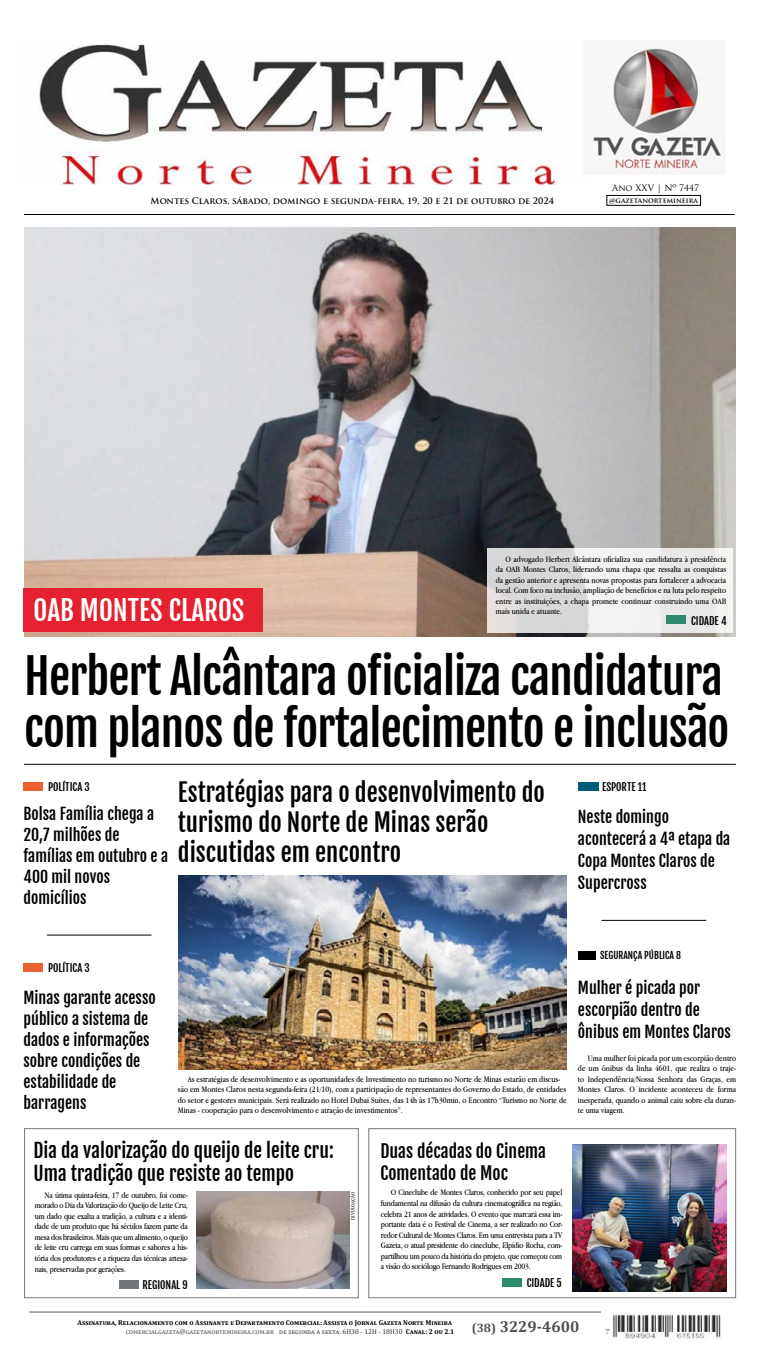
<style>
.page{position:relative;width:759px;height:1365px;background:#fff}
.page>*{position:absolute;margin:0;border:0;box-sizing:border-box;transform-origin:0 0}
.t1{font:47.25px/51.6px "Fjalla One";letter-spacing:-.02em;color:#000}
.t2{font:27.12px "Fjalla One";color:#fff}
.t3{font:24.5px/29.8px "Fjalla One";color:#000}
.t4{font:19.25px/23.6px "Fjalla One";color:#000}
.t5{font:17.5px/21.9px "Fjalla One";color:#000}
.t6{font:15.75px/21px "Fjalla One";color:#000}
.t7{font:700 15.75px "Cambria";color:#4b4d50}
.t8{font:700 12.25px "Cambria";color:#4b4d50}
.t9{font:10.5px "Fjalla One";color:#000}
.t10{font:9.62px "Fjalla One";color:#000}
.t11{font:8.75px/10.5px "Apple Garamond";letter-spacing:-.02em;color:#000;text-align:right}
.t12{font:8.75px/10.5px "Apple Garamond";color:#000}
.t13{font:700 8.75px "Trajan Pro";color:#000}
.t14{font:8.75px "Trajan Pro";color:#000}
.t15{font:700 7px "Cambria";color:#000}
.t16{font:7px "Cambria";color:#333}
.t17{font:7px "Cambria";letter-spacing:.055em;color:#4b4d50}
.t18{font:700 7px "Trajan Pro";color:#000}
.t19{font:4.38px "Andada";color:#000}
.s1{font-weight:700;color:#000}
</style>
<div class="page">
<hr style="left:29px;top:1311px;width:572px;height:1px;background:#58595b">
<div style="left:578px;top:950px;width:18px;height:9px;background:#000"></div>
<div style="left:24px;top:782px;width:19px;height:8px;background:#eb6130"></div>
<div style="left:24px;top:963px;width:19px;height:8px;background:#eb6130"></div>
<div style="left:607px;top:195px;width:94px;height:10px;border:1px solid #000"></div>
<hr style="left:24px;top:214px;width:711px;height:1px;background:#000">
<img style="left:605px;top:1314px;width:116px;height:24px">
<hr style="left:24px;top:764px;width:712px;height:1px;background:#000">
<div style="left:502px;top:1277px;width:20px;height:9px;background:#2c8a6e"></div>
<div style="left:119px;top:1279px;width:20px;height:9px;background:#747779"></div>
<div style="left:578px;top:782px;width:20px;height:8px;background:#005c76"></div>
<div style="left:24px;top:1128px;width:335px;height:169px;border:1px solid #78797d"></div>
<div style="left:368px;top:1128px;width:368px;height:169px;border:1px solid #78797d"></div>
<img style="left:197px;top:1191px;width:153px;height:97px">
<img style="left:572px;top:1144px;width:155px;height:146px">
<img style="left:39px;top:44px;width:523px;height:140px">
<img style="left:590px;top:41px;width:134px;height:133px">
<hr style="left:47px;top:934px;width:105px;height:1px;background:#000">
<hr style="left:601px;top:919px;width:105px;height:1px;background:#000">
<img style="left:24px;top:227px;width:711px;height:409px">
<svg style="left:487px;top:548px;width:246px;height:84px"></svg>
<div style="left:667px;top:615px;width:19px;height:9px;background:#2c8a6e"></div>
<img style="left:179px;top:875px;width:388px;height:194px">
<div style="left:24px;top:588px;width:239px;height:44px;background:#e42130"></div>
<p class="t13" style="left:151px;top:195px;width:405px">Montes Claros, sábado, domingo e segunda-feira, 19, 20 e 21 de outubro de 2024</p>
<p class="t14" style="left:612px;top:182px;width:89px">Ano XXV | Nº 7447</p>
<p class="t18" style="left:609px;top:196px;width:90px">@gazetanortemineira</p>
<p class="t11" style="left:496px;top:553px;width:232px;text-align:justify;text-indent:10px">O advogado Herbert Alcântara oficializa sua candidatura à presidência da OAB Montes Claros, liderando uma chapa que ressalta as conquistas da gestão anterior e apresenta novas propostas para fortalecer a advocacia local. Com foco na inclusão, ampliação de benefícios e na luta pelo respeito entre as instituições a, chapa promete continuar construindo uma OAB</p>
<p class="t9" style="left:691px;top:614px;width:37px">CIDADE 4</p>
<h2 class="t2" style="left:34px;top:594px;width:212px">OAB MONTES CLAROS</h2>
<p class="t12" style="left:496px;top:606px;width:68px">mais unida e atuante.</p>
<h1 class="t1" style="left:24px;top:650px;width:707px">Herbert Alcântara oficializa candidatura com planos de fortalecimento e inclusão</h1>
<p class="t9" style="left:48px;top:780px;width:43px">POLÍTICA 3</p>
<h3 class="t6" style="left:24px;top:803px;width:146px">Bolsa Família chega a<br>20,7 milhões de famílias em outubro ae<br>400 mil novos domicílios</h3>
<h3 class="t3" style="left:178px;top:777px;width:369px">Estratégias para o desenvolvimento do turismo do Norte de Minas serão discutidas em encontro</h3>
<p class="t9" style="left:602px;top:780px;width:46px">ESPORTE 11</p>
<h3 class="t6" style="left:578px;top:806px;width:154px;line-height:21.9px">Neste domingo acontecerá ª4a etapa da<br>Copa Montes Claros de<br>Supercross</h3>
<p class="t9" style="left:48px;top:961px;width:43px">POLÍTICA 3</p>
<h3 class="t6" style="left:24px;top:987px;width:134px">Minas garante acesso público a sistema de dados e informações sobre condições de estabilidade de barragens</h3>
<p class="t12" style="left:188px;top:1073px;width:374px">As estratégias de desenvolvimento ase oportunidades de Investimento no turismo no Norte de Minas estarão em discus-</p>
<p class="t12" style="left:178px;top:1094px;width:390px">do setor e gestores municipais. Será realizado no Hotel Dubai Suítes, das 14h às 17h30min o, Encontro “Turismo no Norte de<br>Minas - cooperação para o desenvolvimento e atração de investimentos .“</p>
<p class="t12" style="left:178px;top:1083px;width:390px">são em Montes Claros nesta segunda-feira (21/10 ,) com a participação de representantes do Governo do Estado, de entidades</p>
<h3 class="t4" style="left:33px;top:1138px;width:302px">Dia da valorização do queijo de leite cru:<br>Uma tradição que resiste ao tempo</h3>
<h3 class="t5" style="left:381px;top:1139px;width:167px">Duas décadas do Cinema<br>Comentado de Moc</h3>
<p class="t11" style="left:45px;top:1189px;width:145px">Na útima quinta-feira, 17 de outubro, foi come-</p>
<p class="t11" style="left:35px;top:1221px;width:155px">dade de um produto que há séculos fazem parte da</p>
<p class="t11" style="left:35px;top:1200px;width:155px">morado o Dia da Valorização do Queijo de Leite Cru,</p>
<p class="t11" style="left:35px;top:1210px;width:155px">um dado que exalta a tradição a, cultura ae identi-</p>
<p class="t11" style="left:35px;top:1231px;width:155px">mesa dos brasileiros. Mais que um alimento o, queijo</p>
<p class="t11" style="left:35px;top:1263px;width:93px">nais, preservadas por gerações.</p>
<p class="t11" style="left:35px;top:1242px;width:155px">de leite cru carrega em suas formas e sabores a his-</p>
<p class="t11" style="left:35px;top:1252px;width:155px">tória dos produtores ae riqueza das técnicas artesa-</p>
<p class="t19" style="left:350px;top:1219px;width:30px;rotate:-90deg">DIVULGAÇÃO</p>
<p class="t11" style="left:381px;top:1187px;width:183px">O Cineclube de Montes Claros, conhecido por seu papel fundamental na difusão da cultura cinematográfica na região,</p>
<p class="t11" style="left:381px;top:1229px;width:183px">redor Cultural de Montes Claros. Em uma entrevista para a TV</p>
<p class="t11" style="left:381px;top:1208px;width:183px">celebra 21 anos de atividades O. evento que marcará essa im-</p>
<p class="t11" style="left:381px;top:1250px;width:183px">partilhou um pouco da história do projeto, que começou com</p>
<p class="t11" style="left:381px;top:1218px;width:183px">portante data oé Festival de Cinema a, ser realizado no Cor-</p>
<p class="t11" style="left:381px;top:1239px;width:183px">Gazeta o, atual presidente do cineclube, Elpídio Rocha, com-</p>
<p class="t11" style="left:381px;top:1260px;width:151px">a visão do sociólogo Fernando Rodrigues em 2003.</p>
<p class="t9" style="left:142px;top:1278px;width:47px">REGIONAL 9</p>
<p class="t9" style="left:527px;top:1276px;width:37px">CIDADE 5</p>
<p class="t10" style="left:600px;top:949px;width:83px">SEGURANÇA PÚBLICA 8</p>
<h3 class="t6" style="left:578px;top:977px;width:154px;line-height:21.9px">Mulher é picada por escorpião dentro de ônibus em Montes Claros</h3>
<p class="t12" style="left:588px;top:1052px;width:150px">Uma mulher foi picada por um escorpião dentro</p>
<p class="t12" style="left:578px;top:1073px;width:160px">to Independência/Nossa Senhora das Graças, em</p>
<p class="t12" style="left:578px;top:1062px;width:160px">de um ônibus da linha 4601, que realiza o traje-</p>
<p class="t12" style="left:578px;top:1083px;width:160px">Montes Claros O. incidente aconteceu de forma</p>
<p class="t12" style="left:578px;top:1104px;width:48px">te uma viagem.</p>
<p class="t12" style="left:578px;top:1094px;width:160px">inesperada, quando o animal caiu sobre ela duran-</p>
<p class="t15" style="left:78px;top:1317px;width:376px">Assinatura, Relacionamento com o Assinante e Departamento Comercial:Assista o Jornal Gazeta Norte Mineira</p>
<h3 class="t7" style="left:500px;top:1314px;width:81px">3229-4600</h3>
<h3 class="t8" style="left:472px;top:1318px;width:26px">(38)</h3>
<p class="t17" style="left:126px;top:1326px;width:149px">comercialgazeta@gazetanortemineira.com.br</p>
<p class="t16" style="left:279px;top:1326px;width:177px">de segunda a sexta H6: 30 - 12H - 18H30 <span class="s1">Canal 2: ou 2.1</span></p>
</div>
